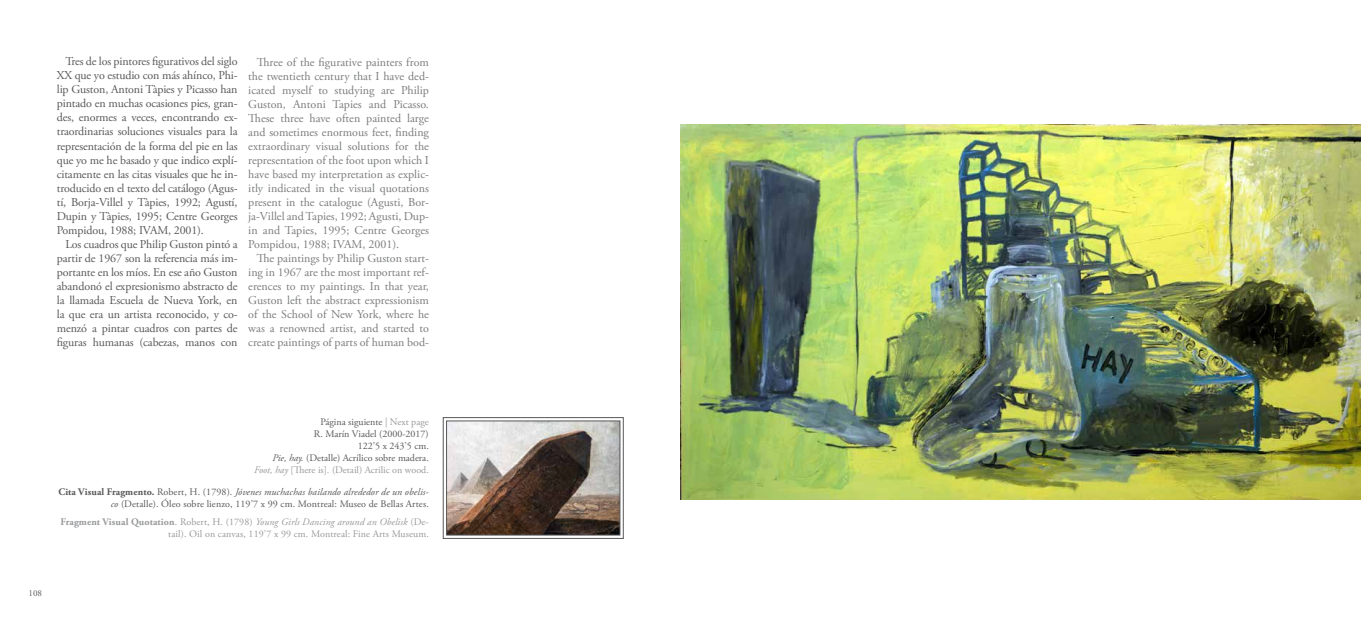
<style>
.page{position:relative;width:1361px;height:624px;background:#fff}
.page>*{position:absolute;margin:0;border:0;box-sizing:border-box;transform-origin:0 0}
.t1{font:12px/14px "Adobe Garamond Pro";letter-spacing:-.01em;color:#58585a;text-align:justify}
.t2{font:12px/14px "Adobe Garamond Pro";color:#7b7c7e;text-align:justify}
.t3{font:10px/12px "Adobe Garamond Pro";color:#58585a;text-align:right}
.t4{font:10px/12px "Adobe Garamond Pro";letter-spacing:.005em;color:#98999b;text-align:right}
.t5{font:9px "Adobe Garamond Pro";color:#58585a}
.s1{color:#98999b}
.s2{font-style:italic}
.s3{font-style:italic;color:#98999b}
.s4{font-weight:700}
</style>
<div class="page">
<img style="left:680px;top:124px;width:681px;height:375px">
<img style="left:442px;top:417px;width:182px;height:122px">
<p class="t1" style="left:57px;top:55px;width:182px;text-indent:9px">Tres de los pintores figurativos del siglo XX que yo estudio con más ahínco, Phi&shy;lip Guston, Antoni Tàpies y Picasso han pintado en muchas ocasiones pies, gran&shy;des, enormes a veces, encontrando ex&shy;traordinarias soluciones visuales para la representación de la forma del pie en las que yo me he basado y que indico explí&shy;citamente en las citas visuales que he in&shy;troducido en el texto del catálogo (Agus&shy;tí, Borja-Villel y Tàpies, 1992; Agustí, Dupin y Tàpies, 1995; Centre Georges Pompidou, 1988; IVAM, 2001).</p>
<p class="t1" style="left:57px;top:237px;width:182px;text-indent:9px">Los cuadros que Philip Guston pintó a partir de 1967 son la referencia más im&shy;portante en los míos. En ese año Guston abandonó el expresionismo abstracto de la llamada Escuela de Nueva York, en la que era un artista reconocido, y co&shy;menzó a pintar cuadros con partes de figuras humanas (cabezas, manos con</p>
<p class="t2" style="left:248px;top:55px;width:182px;text-indent:9px">Three of the figurative painters from the twentieth century that I have ded&shy;icated myself to studying are Philip Guston, Antoni Tapies and Picasso.<br>These three have often painted large and sometimes enormous feet, finding extraordinary visual solutions for the representation of the foot upon which I have based my interpretation as explic&shy;itly indicated in the visual quotations present in the catalogue (Agusti, Bor&shy;ja-Villel and Tapies, 1992; Agusti, Dup&shy;in and Tapies, 1995; Centre Georges Pompidou, 1988; IVAM, 2001).</p>
<p class="t2" style="left:248px;top:251px;width:182px;text-indent:9px">The paintings by Philip Guston start&shy;ing in 1967 are the most important ref&shy;erences to my paintings. In that year, Guston left the abstract expressionism of the School of New York, where he was a renowned artist, and started to create paintings of parts of human bod-</p>
<p class="t3" style="left:254px;top:416px;width:176px">Página siguiente <span class="s1">| Next page<br></span>R. Marín Viadel (2000-2017)<br>122’5 x 243’5 cm.<br><span class="s2">Pie, hay.</span> (Detalle) Acrílico sobre madera.<br><span class="s3">Foot, hay</span> <span class="s1">[There is]</span><span class="s3">.</span> <span class="s1">(Detail) Acrilic on wood.</span></p>
<p class="t3" style="left:58px;top:486px;width:372px"><span class="s4">Cita Visual Fragmento.</span> Robert, H. (1798). <span class="s2">Jóvenes muchachas bailando alrededor de un obelis&shy;co</span> (Detalle). Óleo sobre lienzo, 119’7 x 99 cm. Montreal: Museo de Bellas Artes.</p>
<p class="t4" style="left:60px;top:515px;width:370px"><span class="s4">Fragment Visual Quotation</span>. Robert, H. (1798) <span class="s2">Young Girls Dancing around an Obelisk</span> (De&shy;tail). Oil on canvas, 119’7 x 99 cm. Montreal: Fine Arts Museum.</p>
<p class="t5" style="left:29px;top:587px;width:15px">108</p>
</div>
